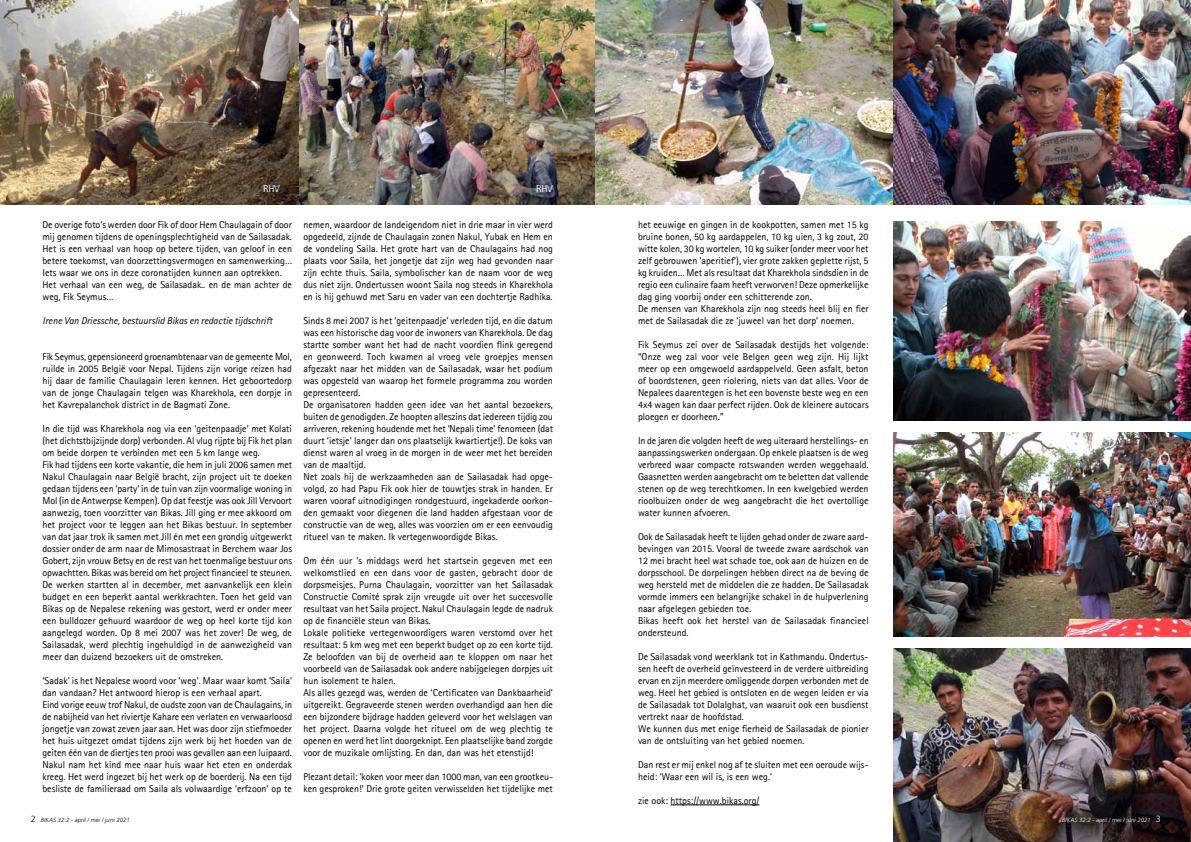
<style>
.page{position:relative;width:1191px;height:842px;background:#fff}
.page>*{position:absolute;margin:0;border:0;box-sizing:border-box;transform-origin:0 0}
.t1{font:10px/12px "Rotis Sans Serif";color:#000}
.t2{font:italic 10px "Agfa Rotis Sans Serif";color:#000}
.t3{font:10px "Rotis Sans Serif";color:#fff}
.t4{font:italic 300 6px "Frutiger LT Std";color:#000}
.t5{font:italic 300 6px "Frutiger LT Std";color:#fff}
.s1{font-style:normal;font-size:9px}
</style>
<div class="page">
<hr style="left:670px;top:805px;width:89px;height:1px;background:#000">
<img style="left:893px;top:432px;width:298px;height:204px">
<img style="left:0;top:0;width:1191px;height:204px">
<img style="left:893px;top:222px;width:298px;height:198px">
<img style="left:893px;top:648px;width:298px;height:194px">
<p class="t3" style="left:263px;top:183px;width:18px">RHV</p>
<p class="t3" style="left:536px;top:183px;width:18px">RHV</p>
<p class="t1" style="left:42px;top:219px;width:251px">De overige foto’s werden door Fik of door Hem Chaulagain of door mij genomen tijdens de openingsplechtigheid van de Sailasadak.<br>Het is een verhaal van hoop op betere tijden, van geloof in een betere toekomst, van doorzettingsvermogen en samenwerking… Iets waar we ons in deze coronatijden kunnen aan optrekken.<br>Het verhaal van een weg, de Sailasadak.. en de man achter de weg, Fik Seymus…</p>
<p class="t2" style="left:42px;top:315px;width:231px">Irene Van Driessche, bestuurslid Bikas en redactie tijdschrift</p>
<p class="t1" style="left:42px;top:351px;width:251px;text-align:justify">Fik Seymus, gepensioneerd groenambtenaar van de gemeente Mol, ruilde in 2005 België voor Nepal. Tijdens zijn vorige reizen had hij daar de familie Chaulagain leren kennen. Het geboortedorp van de jonge Chaulagain telgen was Kharekhola, een dorpje in het Kavrepalanchok district in de Bagmati Zone.</p>
<p class="t1" style="left:42px;top:423px;width:251px">In die tijd was Kharekhola nog via een ‘geitenpaadje’ met Kolati (het dichtstbijzijnde dorp) verbonden. Al vlug rijpte bij Fik het plan om beide dorpen te verbinden met een 5 km lange weg.<br>Fik had tijdens een korte vakantie, die hem in juli 2006 samen met Nakul Chaulagain naar België bracht, zijn project uit te doeken gedaan tijdens een ‘party’ in de tuin van zijn voormalige woning in Mol (in de Antwerpse Kempen). Op dat feestje was ook Jill Vervoort aanwezig, toen voorzitter van Bikas. Jill ging er mee akkoord om het project voor te leggen aan het Bikas bestuur. In september van dat jaar trok ik samen met Jill én met een grondig uitgewerkt dossier onder de arm naar de Mimosastraat in Berchem waar Jos Gobert, zijn vrouw Betsy en de rest van het toenmalige bestuur ons opwachtten. Bikas was bereid om het project financieel te steunen.<br>De werken startten al in december, met aanvankelijk een klein budget en een beperkt aantal werkkrachten. Toen het geld van Bikas op de Nepalese rekening was gestort, werd er onder meer een bulldozer gehuurd waardoor de weg op heel korte tijd kon aangelegd worden. Op 8 mei 2007 was het zover! De weg, de Sailasadak, werd plechtig ingehuldigd in de aanwezigheid van meer dan duizend bezoekers uit de omstreken.</p>
<p class="t1" style="left:42px;top:675px;width:251px">‘Sadak’ is het Nepalese woord voor ‘weg’. Maar waar komt ‘Saila’ dan vandaan? Het antwoord hierop is een verhaal apart.<br>Eind vorige eeuw trof Nakul, de oudste zoon van de Chaulagains, in de nabijheid van het riviertje Kahare een verlaten en verwaarloosd jongetje van zowat zeven jaar aan. Het was door zijn stiefmoeder het huis uitgezet omdat tijdens zijn werk bij het hoeden van de geiten één van de diertjes ten prooi was gevallen aan een luipaard.<br>Nakul nam het kind mee naar huis waar het eten en onderdak kreeg. Het werd ingezet bij het werk op de boerderij. Na een tijd besliste de familieraad om Saila als volwaardige ‘erfzoon’ op te</p>
<p class="t4" style="left:31px;top:817px;width:100px"><span class="s1">2</span> BIKAS 32:2 - april / mei / juni 2021</p>
<p class="t1" style="left:303px;top:219px;width:251px;text-align:justify">nemen, waardoor de landeigendom niet in drie maar in vier werd opgedeeld, zijnde de Chaulagain zonen Nakul, Yubak en Hem en de vondeling Saila. Het grote hart van de Chaulagains had nog plaats voor Saila, het jongetje dat zijn weg had gevonden naar zijn echte thuis. Saila, symbolischer kan de naam voor de weg dus niet zijn. Ondertussen woont Saila nog steeds in Kharekhola en is hij gehuwd met Saru en vader van een dochtertje Radhika.</p>
<p class="t1" style="left:303px;top:315px;width:251px">Sinds 8 mei 2007 is het ‘geitenpaadje’ verleden tijd, en die datum was een historische dag voor de inwoners van Kharekhola. De dag startte somber want het had de nacht voordien flink geregend en geonweerd. Toch kwamen al vroeg vele groepjes mensen afgezakt naar het midden van de Sailasadak, waar het podium was opgesteld van waarop het formele programma zou worden gepresenteerd.<br>De organisatoren hadden geen idee van het aantal bezoekers, buiten de genodigden. Ze hoopten alleszins dat iedereen tijdig zou arriveren, rekening houdende met het ‘Nepali time’ fenomeen (dat duurt ‘ietsje’ langer dan ons plaatselijk kwartiertje!). De koks van dienst waren al vroeg in de morgen in de weer met het bereiden van de maaltijd.<br>Net zoals hij de werkzaamheden aan de Sailasadak had opge&shy;volgd, zo had Papu Fik ook hier de touwtjes strak in handen. Er waren vooraf uitnodigingen rondgestuurd, ingekaderde oorkon&shy;den gemaakt voor diegenen die land hadden afgestaan voor de constructie van de weg, alles was voorzien om er een eenvoudig ritueel van te maken. Ik vertegenwoordigde Bikas.</p>
<p class="t1" style="left:303px;top:555px;width:251px">Om één uur ’s middags werd het startsein gegeven met een welkomstlied en een dans voor de gasten, gebracht door de dorpsmeisjes. Purna Chaulagain, voorzitter van het Sailasadak Constructie Comité sprak zijn vreugde uit over het succesvolle resultaat van het Saila project. Nakul Chaulagain legde de nadruk op de financiële steun van Bikas.<br>Lokale politieke vertegenwoordigers waren verstomd over het resultaat: 5 km weg met een beperkt budget op zo een korte tijd.<br>Ze beloofden van bij de overheid aan te kloppen om naar het voorbeeld van de Sailasadak ook andere nabijgelegen dorpjes uit hun isolement te halen.<br>Als alles gezegd was, werden de ‘Certificaten van Dankbaarheid’ uitgereikt. Gegraveerde stenen werden overhandigd aan hen die een bijzondere bijdrage hadden geleverd voor het welslagen van het project. Daarna volgde het ritueel om de weg plechtig te openen en werd het lint doorgeknipt. Een plaatselijke band zorgde voor de muzikale omlijsting. En dan, dan was het etenstijd!</p>
<p class="t1" style="left:303px;top:771px;width:251px">Plezant detail: ‘koken voor meer dan 1000 man, van een grootkeu&shy;ken gesproken!’ Drie grote geiten verwisselden het tijdelijke met</p>
<p class="t1" style="left:638px;top:219px;width:232px">het eeuwige en gingen in de kookpotten, samen met 15 kg bruine bonen, 50 kg aardappelen, 10 kg uien, 3 kg zout, 20 witte kolen, 30 kg wortelen, 10 kg suiker (onder meer voor het zelf gebrouwen ‘aperitief’), vier grote zakken geplette rijst, 5 kg kruiden… Met als resultaat dat Kharekhola sindsdien in de regio een culinaire faam heeft verworven! Deze opmerkelijke dag ging voorbij onder een schitterende zon.<br>De mensen van Kharekhola zijn nog steeds heel blij en fier met de Sailasadak die ze ‘juweel van het dorp’ noemen.</p>
<p class="t1" style="left:638px;top:339px;width:232px;text-align:justify">Fik Seymus zei over de Sailasadak destijds het volgende: “Onze weg zal voor vele Belgen geen weg zijn. Hij lijkt meer op een omgewoeld aardappelveld. Geen asfalt, beton of boordstenen, geen riolering, niets van dat alles. Voor de Nepalees daarentegen is het een bovenste beste weg en een 4x4 wagen kan daar perfect rijden. Ook de kleinere autocars ploegen er doorheen.”</p>
<p class="t1" style="left:638px;top:435px;width:232px;text-align:justify">In de jaren die volgden heeft de weg uiteraard herstellings- en aanpassingswerken ondergaan. Op enkele plaatsen is de weg verbreed waar compacte rotswanden werden weggehaald.<br>Gaasnetten werden aangebracht om te beletten dat vallende stenen op de weg terechtkomen. In een kwelgebied werden rioolbuizen onder de weg aangebracht die het overtollige water kunnen afvoeren.</p>
<p class="t1" style="left:638px;top:531px;width:232px">Ook de Sailasadak heeft te lijden gehad onder de zware aard&shy;bevingen van 2015. Vooral de tweede zware aardschok van 12 mei bracht heel wat schade toe, ook aan de huizen en de dorpsschool. De dorpelingen hebben direct na de beving de weg hersteld met de middelen die ze hadden. De Sailasadak vormde immers een belangrijke schakel in de hulpverlening naar afgelegen gebieden toe.<br>Bikas heeft ook het herstel van de Sailasadak financieel ondersteund.</p>
<p class="t1" style="left:638px;top:651px;width:232px">De Sailasadak vond weerklank tot in Kathmandu. Ondertus&shy;sen heeft de overheid geïnvesteerd in de verdere uitbreiding ervan en zijn meerdere omliggende dorpen verbonden met de weg. Heel het gebied is ontsloten en de wegen leiden er via de Sailasadak tot Dolalghat, van waaruit ook een busdienst vertrekt naar de hoofdstad.<br>We kunnen dus met enige fierheid de Sailasadak de pionier van de ontsluiting van het gebied noemen.</p>
<p class="t1" style="left:638px;top:759px;width:232px">Dan rest er mij enkel nog af te sluiten met een oeroude wijs&shy;heid: ‘Waar een wil is, is een weg.’</p>
<p class="t1" style="left:638px;top:795px;width:123px">zie ook: https://www.bikas.org/</p>
<p class="t5" style="left:1062px;top:817px;width:100px">BIKAS 32:2 - april / mei / juni 2021 <span class="s1">3</span></p>
</div>
